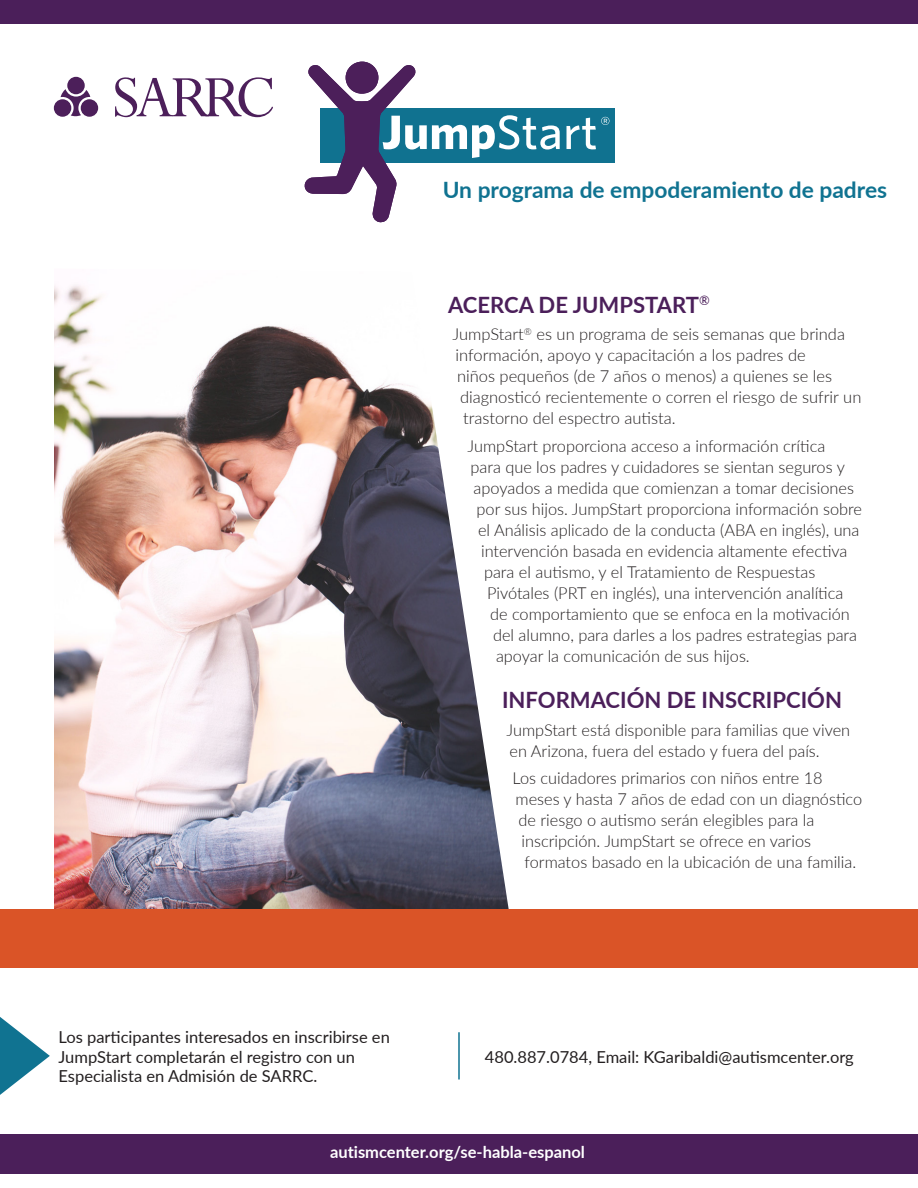
<style>
.page{position:relative;width:918px;height:1188px;background:#fff}
.page>*{position:absolute;margin:0;border:0;box-sizing:border-box;transform-origin:0 0}
.t1{font:700 22.5px "Lato";color:#107391}
.arrow_heading_text{font:700 22.5px "Lato";color:#4b1f5a}
.body_text{font:700 22.5px "Lato";color:#4b1f5a}
.body_text-2{font:300 16.5px/21px "Lato";color:#231f20}
.Normal__Web{font:16.5px/19.8px "Lato";color:#231f20}
.t2{font:700 16.5px "Lato";color:#fff}
</style>
<div class="page">
<img style="left:54px;top:285px;width:455px;height:624px">
<div style="left:0;top:1134px;width:918px;height:39px;background:#4b1f5a"></div>
<svg style="left:61px;top:89px;width:29px;height:27px"></svg>
<div style="left:67px;top:77px;width:18px;height:17px;background:#4c1f5a;border-radius:50%"></div>
<div style="left:54px;top:99px;width:17px;height:18px;background:#4c1f5a;border-radius:50%"></div>
<div style="left:81px;top:99px;width:17px;height:18px;background:#4c1f5a;border-radius:50%"></div>
<svg style="left:115px;top:77px;width:158px;height:40px"></svg>
<div style="left:0;top:0;width:918px;height:23px;background:#4b1f5a"></div>
<svg style="left:0;top:1017px;width:50px;height:78px"></svg>
<hr style="left:458px;top:1032px;width:2px;height:48px;background:#107391">
<div style="left:321px;top:108px;width:294px;height:55px;background:#107290"></div>
<svg style="left:304px;top:62px;width:256px;height:161px"></svg>
<svg style="left:567px;top:117px;width:42px;height:32px"></svg>
<div style="left:0;top:909px;width:918px;height:58px;background:#da5427"></div>
<p class="t1" style="left:443px;top:174px;width:446px">Un programa de empoderamiento de padres</p>
<p class="body_text" style="left:448px;top:288px;width:263px">ACERCA DE JUMPSTART<sup>®</sup></p>
<p class="body_text-2" style="left:453px;top:323px;width:394px">JumpStart<sup>®</sup> es un programa de seis semanas que brinda</p>
<p class="body_text-2" style="left:456px;top:344px;width:352px">información, apoyo y capacitación a los padres de</p>
<p class="body_text-2" style="left:457px;top:365px;width:377px">niños pequeños (de 7 años o menos) a quienes se les</p>
<p class="body_text-2" style="left:460px;top:386px;width:403px">diagnosticó recientemente o corren el riesgo de sufrir un</p>
<p class="body_text-2" style="left:463px;top:407px;width:214px">trastorno del espectro autista.</p>
<p class="body_text-2" style="left:468px;top:435px;width:359px">JumpStart proporciona acceso a información crítica</p>
<p class="body_text-2" style="left:471px;top:456px;width:376px">para que los padres y cuidadores se sientan seguros y</p>
<p class="body_text-2" style="left:474px;top:477px;width:382px">apoyados a medida que comienzan a tomar decisiones</p>
<p class="body_text-2" style="left:477px;top:498px;width:387px">por sus hijos. JumpStart proporciona información sobre</p>
<p class="body_text-2" style="left:478px;top:519px;width:383px">el Análisis aplicado de la conducta (ABA en inglés), una</p>
<p class="body_text-2" style="left:481px;top:540px;width:368px">intervención basada en evidencia altamente efectiva</p>
<p class="body_text-2" style="left:484px;top:561px;width:333px">para el autismo, y el Tratamiento de Respuestas</p>
<p class="body_text-2" style="left:487px;top:582px;width:358px">Pivótales (PRT en inglés), una intervención analítica</p>
<p class="body_text-2" style="left:490px;top:603px;width:361px">de comportamiento que se enfoca en la motivación</p>
<p class="body_text-2" style="left:493px;top:624px;width:366px">del alumno, para darles a los padres estrategias para</p>
<p class="body_text-2" style="left:496px;top:645px;width:255px">apoyar la comunicación de sus hijos.</p>
<p class="arrow_heading_text" style="left:502px;top:683px;width:341px">INFORMACIÓN DE INSCRIPCIÓN</p>
<p class="body_text-2" style="left:507px;top:719px;width:345px">JumpStart está disponible para familias que viven en Arizona, fuera del estado y fuera del país.</p>
<p class="body_text-2" style="left:513px;top:767px;width:312px">Los cuidadores primarios con niños entre 18</p>
<p class="body_text-2" style="left:516px;top:788px;width:348px">meses y hasta 7 años de edad con un diagnóstico</p>
<p class="body_text-2" style="left:519px;top:809px;width:297px">de riesgo o autismo serán elegibles para la</p>
<p class="body_text-2" style="left:522px;top:830px;width:291px">inscripción. JumpStart se ofrece en varios</p>
<p class="body_text-2" style="left:525px;top:851px;width:333px">formatos basado en la ubicación de una familia.</p>
<p class="Normal__Web" style="left:59px;top:1026px;width:333px">Los participantes interesados en inscribirse en<br>JumpStart completarán el registro con un<br>Especialista en Admisión de SARRC.</p>
<p class="Normal__Web" style="left:485px;top:1046px;width:370px">480.887.0784, Email: KGaribaldi@autismcenter.org</p>
<p class="t2" style="left:330px;top:1140px;width:256px">autismcenter.org/se-habla-espanol</p>
</div>
